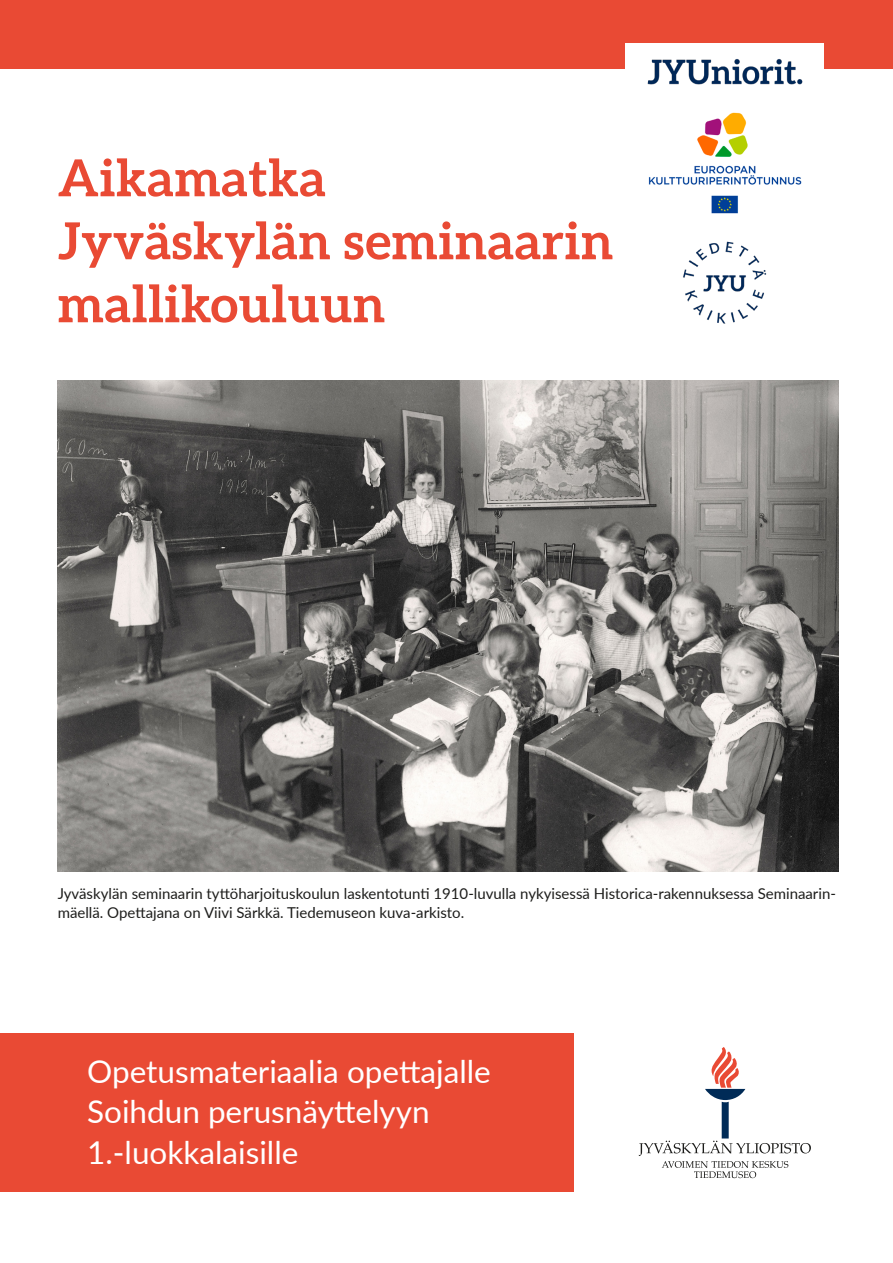
<style>
.page{position:relative;width:893px;height:1263px;background:#fff}
.page>*{position:absolute;margin:0;border:0;box-sizing:border-box;transform-origin:0 0}
.t1{font:700 51px/63px "Aleo";letter-spacing:.01em;color:#e94a34}
.t2{font:31.5px/40.5px "Lato";color:#fff}
.t3{font:15px/19.5px "Lato";color:#1d1d1b}
</style>
<div class="page">
<img style="left:58px;top:380px;width:781px;height:492px">
<div style="left:0;top:0;width:893px;height:68px;background:#e94a34"></div>
<div style="left:0;top:1033px;width:573px;height:159px;background:#e94a34"></div>
<svg style="left:639px;top:1047px;width:172px;height:131px"></svg>
<img style="left:648px;top:112px;width:154px;height:102px">
<img style="left:683px;top:241px;width:84px;height:83px">
<div style="left:626px;top:44px;width:198px;height:54px;background:#fff"></div>
<img style="left:647px;top:59px;width:156px;height:26px">
<h1 class="t1" style="left:58px;top:145px;width:557px">Aikamatka<br>Jyväskylän seminaarin mallikouluun</h1>
<p class="t3" style="left:58px;top:883px;width:780px">Jyväskylän seminaarin tyttöharjoituskoulun laskentotunti 1910-luvulla nykyisessä Historica-rakennuksessa Seminaarin&shy;mäellä. Opettajana on Viivi Särkkä. Tiedemuseon kuva-arkisto.</p>
<h2 class="t2" style="left:87px;top:1049px;width:405px">Opetusmateriaalia opettajalle<br>Soihdun perusnäyttelyyn<br>1.-luokkalaisille</h2>
</div>
